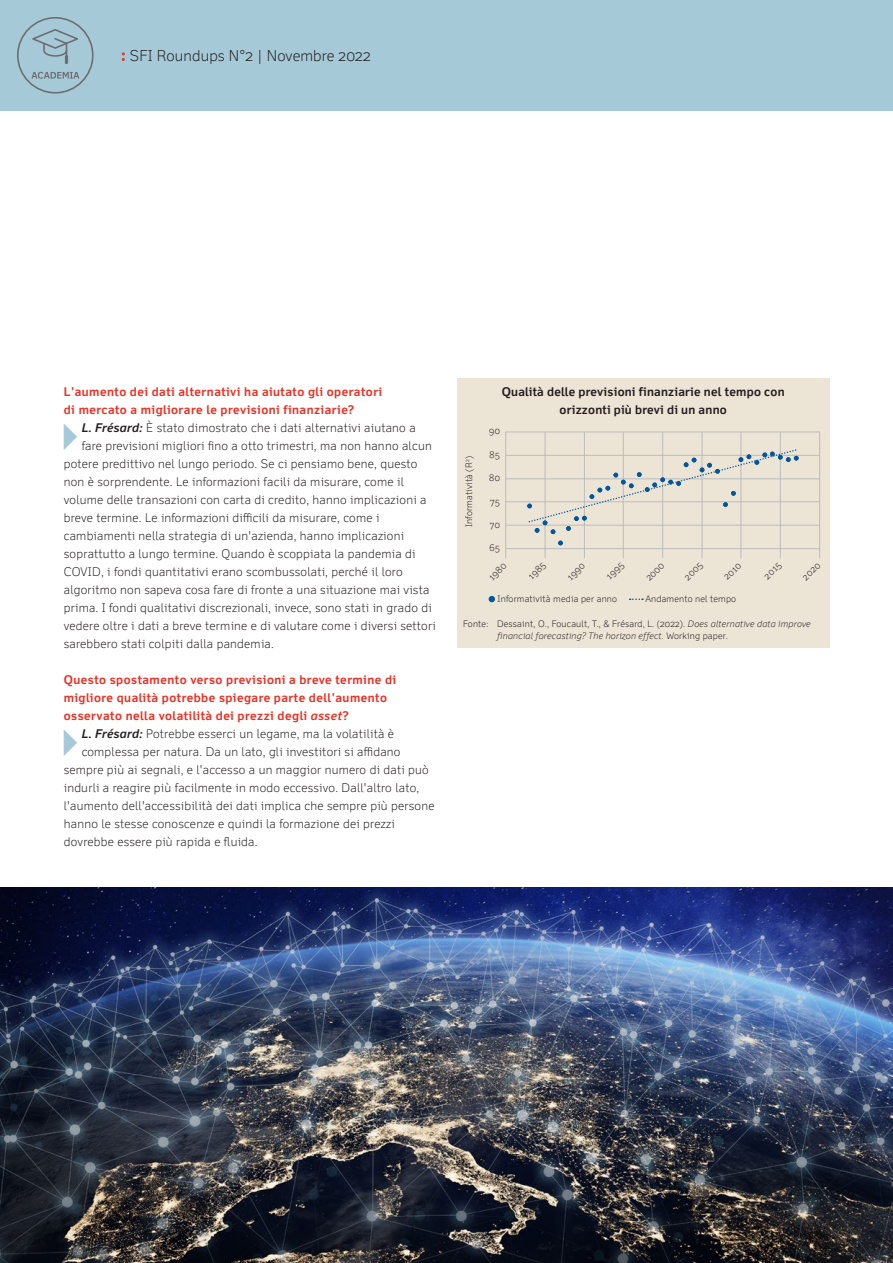
<style>
.page{position:relative;width:893px;height:1263px;background:#fff}
.page>*{position:absolute;margin:0;border:0;box-sizing:border-box;transform-origin:0 0}
.t1{font:300 15px "Felbridge Pro";letter-spacing:.01em;color:#231f20}
.Copy{font:300 12px "Felbridge Pro";letter-spacing:.02em;color:#231f20}
.Subtitle_ohne_absatz{font:700 12px/18px "Felbridge Pro";letter-spacing:.04em;color:#ee2e22}
.Copy-2{font:700 12px/18px "Felbridge Pro";letter-spacing:.02em;color:#231f20;text-align:center}
.Copy-3{font:italic 300 9px/12px "Felbridge Pro";letter-spacing:.02em;color:#231f20}
.Copy-4{font:300 9px "Felbridge Pro";letter-spacing:.02em;color:#231f20}
.s1{font-family:"New Baskerville Std";font-weight:400;font-size:16.5px;color:#ee2e22}
.s2{font-weight:700;font-style:italic}
.s3{font-style:italic}
.s4{font-style:normal}
</style>
<div class="page">
<div style="left:0;top:0;width:893px;height:111px;background:#a5c9d7"></div>
<svg style="left:17px;top:17px;width:77px;height:77px"></svg>
<div style="left:457px;top:378px;width:372px;height:269px;background:#ece4d5"></div>
<hr style="left:506px;top:525px;width:314px;height:1px;background:#bcbdc0">
<hr style="left:506px;top:501px;width:314px;height:1px;background:#bcbdc0">
<hr style="left:506px;top:478px;width:314px;height:1px;background:#bcbdc0">
<hr style="left:506px;top:455px;width:314px;height:1px;background:#bcbdc0">
<hr style="left:506px;top:432px;width:314px;height:1px;background:#bcbdc0">
<hr style="left:545px;top:432px;width:1px;height:126px;background:#bcbdc0">
<hr style="left:584px;top:432px;width:1px;height:126px;background:#bcbdc0">
<hr style="left:623px;top:432px;width:1px;height:126px;background:#bcbdc0">
<hr style="left:662px;top:432px;width:1px;height:126px;background:#bcbdc0">
<hr style="left:702px;top:432px;width:1px;height:126px;background:#bcbdc0">
<hr style="left:741px;top:432px;width:1px;height:126px;background:#bcbdc0">
<hr style="left:780px;top:432px;width:1px;height:126px;background:#bcbdc0">
<hr style="left:819px;top:432px;width:1px;height:126px;background:#bcbdc0">
<hr style="left:505px;top:432px;width:1px;height:126px;background:#bcbdc0">
<hr style="left:506px;top:548px;width:314px;height:1px;background:#bcbdc0">
<svg style="left:558px;top:541px;width:5px;height:4px"></svg>
<svg style="left:527px;top:449px;width:272px;height:85px"></svg>
<svg style="left:489px;top:596px;width:6px;height:6px"></svg>
<svg style="left:630px;top:598px;width:13px;height:2px"></svg>
<img style="left:0;top:887px;width:893px;height:376px">
<p class="t1" style="left:121px;top:47px;width:251px"><span class="s1">:</span> SFI Roundups N°2 | Novembre 2022</p>
<p class="Subtitle_ohne_absatz" style="left:64px;top:382px;width:320px">L'aumento dei dati alternativi ha aiutato gli operatori di mercato a migliorare le previsioni finanziarie?</p>
<p class="Copy" style="left:82px;top:420px;width:335px"><span class="s2">L. Frésard:</span> È stato dimostrato che i dati alternativi aiutano a</p>
<p class="Copy" style="left:82px;top:438px;width:352px">fare previsioni migliori fino a otto trimestri, ma non hanno alcun</p>
<p class="Copy" style="left:64px;top:456px;width:355px">potere predittivo nel lungo periodo. Se ci pensiamo bene, questo</p>
<p class="Copy" style="left:64px;top:474px;width:342px">non è sorprendente. Le informazioni facili da misurare, come il</p>
<p class="Copy" style="left:64px;top:492px;width:364px">volume delle transazioni con carta di credito, hanno implicazioni a</p>
<p class="Copy" style="left:64px;top:510px;width:317px">breve termine. Le informazioni difficili da misurare, come i</p>
<p class="Copy" style="left:64px;top:528px;width:342px">cambiamenti nella strategia di un'azienda, hanno implicazioni</p>
<p class="Copy" style="left:64px;top:546px;width:353px">soprattutto a lungo termine. Quando è scoppiata la pandemia di</p>
<p class="Copy" style="left:64px;top:564px;width:340px">COVID, i fondi quantitativi erano scombussolati, perché il loro</p>
<p class="Copy" style="left:64px;top:582px;width:367px">algoritmo non sapeva cosa fare di fronte a una situazione mai vista</p>
<p class="Copy" style="left:64px;top:600px;width:369px">prima. I fondi qualitativi discrezionali, invece, sono stati in grado di</p>
<p class="Copy" style="left:64px;top:618px;width:373px">vedere oltre i dati a breve termine e di valutare come i diversi settori</p>
<p class="Copy" style="left:64px;top:636px;width:212px">sarebbero stati colpiti dalla pandemia.</p>
<p class="Subtitle_ohne_absatz" style="left:64px;top:670px;width:334px">Questo spostamento verso previsioni a breve termine di migliore qualità potrebbe spiegare parte dell'aumento osservato nella volatilità dei prezzi degli <span class="s3">asset</span>?</p>
<p class="Copy" style="left:82px;top:726px;width:314px"><span class="s2">L. Frésard:</span> Potrebbe esserci un legame, ma la volatilità è</p>
<p class="Copy" style="left:82px;top:744px;width:320px">complessa per natura. Da un lato, gli investitori si affidano</p>
<p class="Copy" style="left:64px;top:762px;width:366px">sempre più ai segnali, e l'accesso a un maggior numero di dati può</p>
<p class="Copy" style="left:64px;top:780px;width:357px">indurli a reagire più facilmente in modo eccessivo. Dall'altro lato,</p>
<p class="Copy" style="left:64px;top:798px;width:372px">l'aumento dell'accessibilità dei dati implica che sempre più persone</p>
<p class="Copy" style="left:64px;top:816px;width:332px">hanno le stesse conoscenze e quindi la formazione dei prezzi</p>
<p class="Copy" style="left:64px;top:834px;width:195px">dovrebbe essere più rapida e fluida.</p>
<p class="Copy-4" style="left:464px;top:527px;width:72px;rotate:-90deg">Informatività (R<sup>2</sup>)</p>
<p class="Copy-2" style="left:502px;top:382px;width:284px">Qualità delle previsioni finanziarie nel tempo con orizzonti più brevi di un anno</p>
<p class="Copy-4" style="left:489px;top:426px;width:12px">90</p>
<p class="Copy-4" style="left:490px;top:449px;width:12px">85</p>
<p class="Copy-4" style="left:489px;top:473px;width:12px">80</p>
<p class="Copy-4" style="left:490px;top:496px;width:11px">75</p>
<p class="Copy-4" style="left:490px;top:519px;width:12px">70</p>
<p class="Copy-4" style="left:489px;top:543px;width:12px">65</p>
<p class="Copy-4" style="left:486px;top:574px;width:22px;rotate:-45deg">1980</p>
<p class="Copy-4" style="left:526px;top:574px;width:22px;rotate:-45deg">1985</p>
<p class="Copy-4" style="left:565px;top:575px;width:22px;rotate:-45deg">1990</p>
<p class="Copy-4" style="left:604px;top:574px;width:22px;rotate:-45deg">1995</p>
<p class="Copy-4" style="left:644px;top:575px;width:23px;rotate:-45deg">2000</p>
<p class="Copy-4" style="left:682px;top:575px;width:23px;rotate:-45deg">2005</p>
<p class="Copy-4" style="left:721px;top:574px;width:22px;rotate:-45deg">2010</p>
<p class="Copy-4" style="left:762px;top:574px;width:21px;rotate:-45deg">2015</p>
<p class="Copy-4" style="left:800px;top:575px;width:22px;rotate:-45deg">2020</p>
<p class="Copy-4" style="left:498px;top:594px;width:121px">Informatività media per anno</p>
<p class="Copy-4" style="left:645px;top:594px;width:92px">Andamento nel tempo</p>
<p class="Copy-3" style="left:497px;top:618px;width:315px;text-indent:-34px"><span class="s4">Fonte: Dessaint, O., Foucault, T., &amp; Frésard, L. (2022).</span> Does alternative data improve financial forecasting? The horizon effect. <span class="s4">Working paper.</span></p>
</div>
